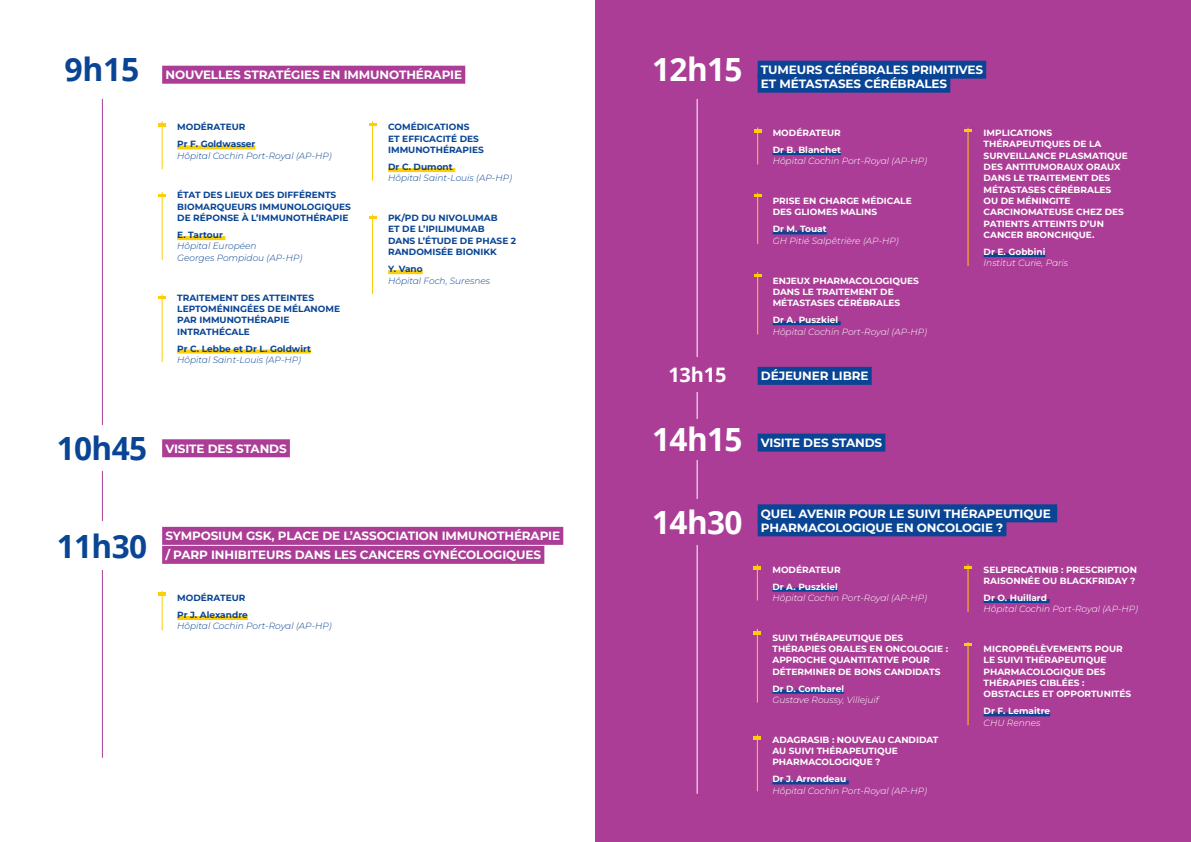
<style>
.page{position:relative;width:1191px;height:842px;background:#fff}
.page>*{position:absolute;margin:0;border:0;box-sizing:border-box;transform-origin:0 0}
.Heure_blanche{font:700 32px "Open Sans";letter-spacing:-.02em;color:#fff}
.Heure{font:700 32px "Open Sans";letter-spacing:-.02em;color:#094594}
.Heure_blanche-2{font:700 20px "Open Sans";letter-spacing:-.01em;color:#fff}
.Rubrique{font:700 12px "Montserrat";letter-spacing:-.01em;color:#fff}
.Rubrique_bleu{font:700 12px "Montserrat";letter-spacing:-.01em;color:#fff}
.Theme_blanc{font:700 9px/11.3px "Montserrat";color:#fff}
.Theme{font:700 9px/11.3px "Montserrat";color:#094594}
.LIeu_blanc{font:italic 300 9px "Montserrat";color:#fff}
.Lieu{font:italic 300 9px/11.3px "Montserrat";color:#094594}
.Intervenants_blanc{font:700 9px "Montserrat";color:#fff}
.Intervenants{font:700 9px "Montserrat";color:#094594}
</style>
<div class="page">
<div style="left:595px;top:0;width:596px;height:842px;background:#ab3d96"></div>
<div style="left:162px;top:66px;width:303px;height:18px;background:#ab3d96"></div>
<div style="left:757px;top:61px;width:229px;height:18px;background:#094594"></div>
<div style="left:757px;top:75px;width:193px;height:18px;background:#094594"></div>
<svg style="left:177px;top:145px;width:78px;height:4px"></svg>
<svg style="left:177px;top:236px;width:48px;height:4px"></svg>
<svg style="left:177px;top:349px;width:134px;height:4px"></svg>
<svg style="left:772px;top:151px;width:69px;height:4px"></svg>
<svg style="left:772px;top:230px;width:54px;height:4px"></svg>
<svg style="left:772px;top:321px;width:68px;height:4px"></svg>
<hr style="left:162px;top:121px;width:1px;height:48px;background:#fece08">
<svg style="left:158px;top:123px;width:8px;height:3px"></svg>
<hr style="left:757px;top:128px;width:1px;height:36px;background:#fece08">
<svg style="left:754px;top:130px;width:7px;height:3px"></svg>
<svg style="left:388px;top:168px;width:67px;height:4px"></svg>
<svg style="left:388px;top:270px;width:35px;height:4px"></svg>
<svg style="left:983px;top:253px;width:62px;height:4px"></svg>
<hr style="left:162px;top:192px;width:1px;height:68px;background:#fece08">
<svg style="left:158px;top:194px;width:8px;height:2px"></svg>
<hr style="left:757px;top:193px;width:1px;height:51px;background:#fece08">
<svg style="left:754px;top:194px;width:7px;height:3px"></svg>
<hr style="left:162px;top:294px;width:1px;height:68px;background:#fece08">
<svg style="left:158px;top:296px;width:8px;height:2px"></svg>
<hr style="left:757px;top:272px;width:1px;height:62px;background:#fece08">
<svg style="left:754px;top:274px;width:7px;height:2px"></svg>
<hr style="left:372px;top:121px;width:1px;height:60px;background:#fece08">
<svg style="left:369px;top:123px;width:7px;height:3px"></svg>
<hr style="left:967px;top:128px;width:1px;height:138px;background:#fece08">
<svg style="left:964px;top:129px;width:7px;height:3px"></svg>
<hr style="left:372px;top:215px;width:1px;height:79px;background:#fece08">
<svg style="left:369px;top:216px;width:7px;height:3px"></svg>
<div style="left:162px;top:527px;width:401px;height:18px;background:#ab3d96"></div>
<div style="left:162px;top:546px;width:382px;height:18px;background:#ab3d96"></div>
<div style="left:162px;top:439px;width:128px;height:18px;background:#ab3d96"></div>
<div style="left:757px;top:434px;width:128px;height:18px;background:#094594"></div>
<div style="left:757px;top:367px;width:114px;height:18px;background:#094594"></div>
<hr style="left:162px;top:591px;width:1px;height:39px;background:#fece08">
<svg style="left:158px;top:593px;width:8px;height:3px"></svg>
<hr style="left:177px;top:616px;width:71px;height:4px;background:#fece08">
<hr style="left:102px;top:57px;width:1px;height:701px;background:#ab3d96">
<hr style="left:697px;top:57px;width:1px;height:737px;background:#fff">
<div style="left:652px;top:419px;width:90px;height:40px;background:#ab3d96"></div>
<div style="left:57px;top:56px;width:90px;height:42px;background:#fff"></div>
<div style="left:652px;top:56px;width:90px;height:42px;background:#ab3d96"></div>
<div style="left:652px;top:357px;width:90px;height:34px;background:#ab3d96"></div>
<hr style="left:967px;top:564px;width:1px;height:48px;background:#fece08">
<svg style="left:964px;top:566px;width:7px;height:3px"></svg>
<hr style="left:967px;top:642px;width:1px;height:83px;background:#fece08">
<svg style="left:964px;top:644px;width:7px;height:2px"></svg>
<div style="left:757px;top:504px;width:300px;height:18px;background:#094594"></div>
<div style="left:757px;top:518px;width:249px;height:18px;background:#094594"></div>
<hr style="left:757px;top:564px;width:1px;height:36px;background:#fece08">
<svg style="left:753px;top:566px;width:8px;height:4px"></svg>
<hr style="left:757px;top:629px;width:1px;height:74px;background:#fece08">
<svg style="left:753px;top:631px;width:8px;height:3px"></svg>
<hr style="left:757px;top:734px;width:1px;height:57px;background:#fece08">
<svg style="left:753px;top:736px;width:8px;height:4px"></svg>
<svg style="left:772px;top:588px;width:66px;height:4px"></svg>
<svg style="left:772px;top:690px;width:72px;height:4px"></svg>
<svg style="left:772px;top:780px;width:76px;height:4px"></svg>
<hr style="left:983px;top:599px;width:66px;height:4px;background:#094594">
<svg style="left:983px;top:712px;width:67px;height:4px"></svg>
<p class="Heure" style="left:64px;top:46px;width:76px">9h15</p>
<p class="Heure_blanche" style="left:652px;top:46px;width:92px">12h15</p>
<p class="Rubrique" style="left:165px;top:66px;width:298px">NOUVELLES STRATÉGIES EN IMMUNOTHÉRAPIE</p>
<p class="Rubrique_bleu" style="left:761px;top:61px;width:224px">TUMEURS CÉRÉBRALES PRIMITIVES</p>
<p class="Rubrique_bleu" style="left:761px;top:75px;width:188px">ET MÉTASTASES CÉRÉBRALES</p>
<p class="Theme" style="left:177px;top:121px;width:70px">MODÉRATEUR</p>
<p class="Intervenants" style="left:177px;top:138px;width:80px">Pr F. Goldwasser</p>
<p class="Lieu" style="left:177px;top:150px;width:156px">Hôpital Cochin Port-Royal (AP-HP)</p>
<p class="Theme" style="left:177px;top:189px;width:175px">ÉTAT DES LIEUX DES DIFFÉRENTS<br>BIOMARQUEURS IMMUNOLOGIQUES<br>DE RÉPONSE À L’IMMUNOTHÉRAPIE</p>
<p class="Intervenants" style="left:177px;top:228px;width:47px">E. Tartour</p>
<p class="Lieu" style="left:177px;top:240px;width:126px">Hôpital Européen<br>Georges Pompidou (AP-HP)</p>
<p class="Theme" style="left:177px;top:291px;width:164px">TRAITEMENT DES ATTEINTES<br>LEPTOMÉNINGÉES DE MÉLANOME<br>PAR IMMUNOTHÉRAPIE<br>INTRATHÉCALE</p>
<p class="Intervenants" style="left:177px;top:342px;width:135px">Pr C. Lebbe et Dr L. Goldwirt</p>
<p class="Lieu" style="left:177px;top:354px;width:125px">Hôpital Saint-Louis (AP-HP)</p>
<p class="Theme" style="left:388px;top:121px;width:97px">COMÉDICATIONS<br>ET EFFICACITÉ DES<br>IMMUNOTHÉRAPIES</p>
<p class="Intervenants" style="left:388px;top:160px;width:66px">Dr C. Dumont</p>
<p class="Lieu" style="left:388px;top:172px;width:125px">Hôpital Saint-Louis (AP-HP)</p>
<p class="Theme" style="left:388px;top:212px;width:130px">PK/PD DU NIVOLUMAB<br>ET DE L’IPILIMUMAB<br>DANS L’ÉTUDE DE PHASE 2<br>RANDOMISÉE BIONIKK</p>
<p class="Intervenants" style="left:388px;top:262px;width:36px">Y. Vano</p>
<p class="Lieu" style="left:388px;top:274px;width:103px">Hôpital Foch, Suresnes</p>
<p class="Theme_blanc" style="left:772px;top:127px;width:70px">MODÉRATEUR</p>
<p class="Intervenants_blanc" style="left:772px;top:143px;width:70px">Dr B. Blanchet</p>
<p class="LIeu_blanc" style="left:772px;top:155px;width:156px">Hôpital Cochin Port-Royal (AP-HP)</p>
<p class="Theme_blanc" style="left:772px;top:195px;width:141px">PRISE EN CHARGE MÉDICALE<br>DES GLIOMES MALINS</p>
<p class="Intervenants_blanc" style="left:772px;top:223px;width:55px">Dr M. Touat</p>
<p class="LIeu_blanc" style="left:772px;top:234px;width:127px">GH Pitié Salpêtrière (AP-HP)</p>
<p class="Theme_blanc" style="left:772px;top:274px;width:148px">ENJEUX PHARMACOLOGIQUES<br>DANS LE TRAITEMENT DE<br>MÉTASTASES CÉRÉBRALES</p>
<p class="Intervenants_blanc" style="left:772px;top:313px;width:67px">Dr A. Puszkiel</p>
<p class="LIeu_blanc" style="left:772px;top:325px;width:156px">Hôpital Cochin Port-Royal (AP-HP)</p>
<p class="Theme_blanc" style="left:983px;top:127px;width:146px">IMPLICATIONS<br>THÉRAPEUTIQUES DE LA<br>SURVEILLANCE PLASMATIQUE<br>DES ANTITUMORAUX ORAUX<br>DANS LE TRAITEMENT DES<br>MÉTASTASES CÉRÉBRALES<br>OU DE MÉNINGITE<br>CARCINOMATEUSE CHEZ DES<br>PATIENTS ATTEINTS D’UN<br>CANCER BRONCHIQUE.</p>
<p class="Intervenants_blanc" style="left:983px;top:245px;width:63px">Dr E. Gobbini</p>
<p class="LIeu_blanc" style="left:983px;top:257px;width:86px">Institut Curie, Paris</p>
<p class="Heure_blanche-2" style="left:668px;top:360px;width:60px">13h15</p>
<p class="Heure" style="left:57px;top:426px;width:92px">10h45</p>
<p class="Heure_blanche" style="left:652px;top:417px;width:92px">14h15</p>
<p class="Rubrique" style="left:165px;top:440px;width:123px">VISITE DES STANDS</p>
<p class="Heure" style="left:57px;top:524px;width:92px">11h30</p>
<p class="Rubrique" style="left:165px;top:527px;width:396px">SYMPOSIUM GSK, PLACE DE L’ASSOCIATION IMMUNOTHÉRAPIE</p>
<p class="Rubrique" style="left:165px;top:546px;width:377px">/ PARP INHIBITEURS DANS LES CANCERS GYNÉCOLOGIQUES</p>
<p class="Theme" style="left:177px;top:592px;width:70px">MODÉRATEUR</p>
<p class="Intervenants" style="left:177px;top:608px;width:72px">Pr J. Alexandre</p>
<p class="Lieu" style="left:177px;top:620px;width:156px">Hôpital Cochin Port-Royal (AP-HP)</p>
<p class="Heure_blanche" style="left:652px;top:500px;width:92px">14h30</p>
<p class="Rubrique_bleu" style="left:761px;top:367px;width:109px">DÉJEUNER LIBRE</p>
<p class="Rubrique_bleu" style="left:761px;top:434px;width:123px">VISITE DES STANDS</p>
<p class="Rubrique_bleu" style="left:761px;top:505px;width:291px">QUEL AVENIR POUR LE SUIVI THÉRAPEUTIQUE</p>
<p class="Rubrique_bleu" style="left:761px;top:519px;width:244px">PHARMACOLOGIQUE EN ONCOLOGIE ?</p>
<p class="Theme_blanc" style="left:772px;top:563px;width:70px">MODÉRATEUR</p>
<p class="Intervenants_blanc" style="left:772px;top:580px;width:67px">Dr A. Puszkiel</p>
<p class="LIeu_blanc" style="left:772px;top:592px;width:156px">Hôpital Cochin Port-Royal (AP-HP)</p>
<p class="Theme_blanc" style="left:772px;top:631px;width:177px">SUIVI THÉRAPEUTIQUE DES<br>THÉRAPIES ORALES EN ONCOLOGIE :<br>APPROCHE QUANTITATIVE POUR<br>DÉTERMINER DE BONS CANDIDATS</p>
<p class="Intervenants_blanc" style="left:772px;top:682px;width:73px">Dr D. Combarel</p>
<p class="LIeu_blanc" style="left:772px;top:694px;width:108px">Gustave Roussy, Villejuif</p>
<p class="Theme_blanc" style="left:772px;top:733px;width:168px">ADAGRASIB : NOUVEAU CANDIDAT<br>AU SUIVI THÉRAPEUTIQUE<br>PHARMACOLOGIQUE ?</p>
<p class="Intervenants_blanc" style="left:772px;top:773px;width:75px">Dr J. Arrondeau</p>
<p class="LIeu_blanc" style="left:772px;top:784px;width:156px">Hôpital Cochin Port-Royal (AP-HP)</p>
<p class="Theme_blanc" style="left:983px;top:563px;width:155px">SELPERCATINIB : PRESCRIPTION<br>RAISONNÉE OU BLACKFRIDAY ?</p>
<p class="Intervenants_blanc" style="left:983px;top:591px;width:65px">Dr O. Huillard</p>
<p class="LIeu_blanc" style="left:983px;top:603px;width:156px">Hôpital Cochin Port-Royal (AP-HP)</p>
<p class="Theme_blanc" style="left:983px;top:643px;width:149px">MICROPRÉLÈVEMENTS POUR<br>LE SUIVI THÉRAPEUTIQUE<br>PHARMACOLOGIQUE DES<br>THÉRAPIES CIBLÉES :<br>OBSTACLES ET OPPORTUNITÉS</p>
<p class="Intervenants_blanc" style="left:983px;top:705px;width:68px">Dr F. Lemaitre</p>
<p class="LIeu_blanc" style="left:983px;top:716px;width:58px">CHU Rennes</p>
</div>
